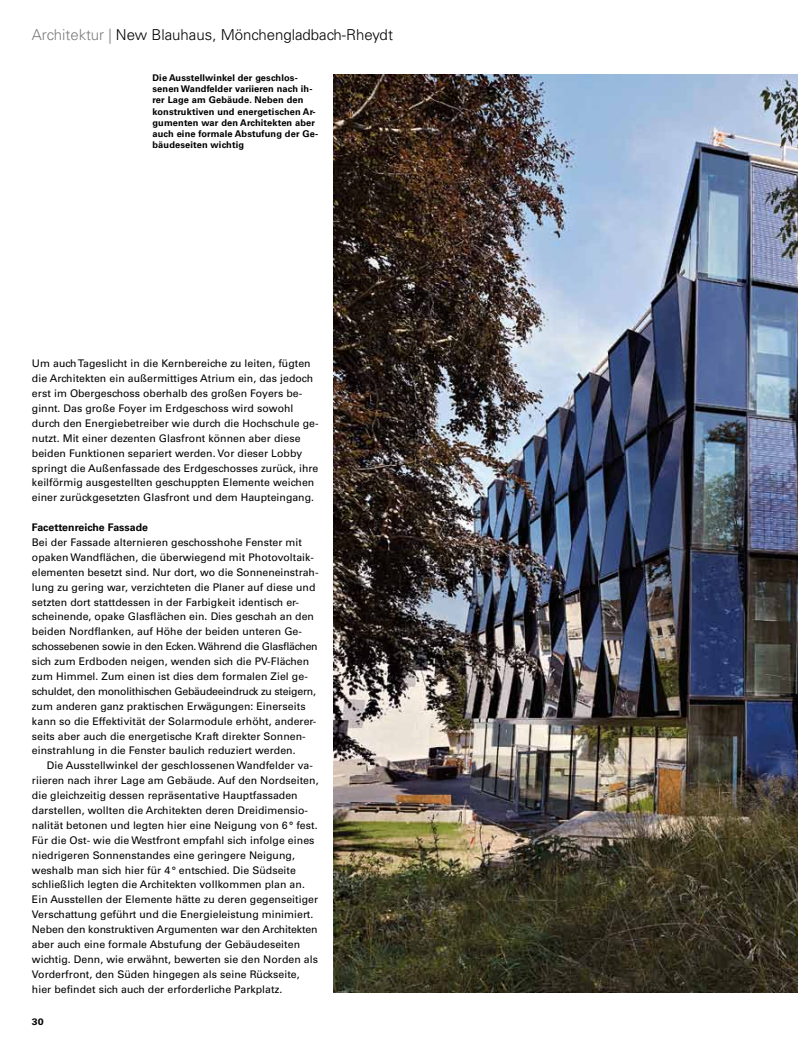
<style>
.page{position:relative;width:798px;height:1053px;background:#fff}
.page>*{position:absolute;margin:0;border:0;box-sizing:border-box;transform-origin:0 0}
.t1{font:300 15px "Univers LT Std";color:#000}
.t2{font:10.5px/14.9px "Univers LT Std";letter-spacing:.005em;color:#000}
.t3{font:700 10.5px "Univers LT Std";letter-spacing:.005em;color:#000}
.t4{font:700 9.38px "Univers LT Std";color:#000;scale:1.13 1}
.t5{font:700 9.25px/11.1px "Univers LT Std";letter-spacing:.015em;color:#000}
.s1{color:#7a7b7a}
</style>
<div class="page">
<img style="left:333px;top:74px;width:464px;height:918px">
<h1 class="t1" style="left:32px;top:26px;width:362px"><span class="s1">Architektur |</span> New Blauhaus, Mönchengladbach-Rheydt</h1>
<p class="t5" style="left:152px;top:72px;width:167px">Die Ausstellwinkel der geschlos&shy;senen Wandfelder variieren nach ih&shy;rer Lage am Gebäude. Neben den konstruktiven und energetischen Ar&shy;gumenten war den Architekten aber auch eine formale Abstufung der Ge&shy;bäudeseiten wichtig</p>
<p class="t2" style="left:32px;top:356px;width:288px">Um auch Tageslicht in die Kernbereiche zu leiten, fügten die Architekten ein außermittiges Atrium ein, das jedoch erst im Obergeschoss oberhalb des großen Foyers be&shy;ginnt. Das große Foyer im Erdgeschoss wird sowohl durch den Energiebetreiber wie durch die Hochschule ge&shy;nutzt. Mit einer dezenten Glasfront können aber diese beiden Funktionen separiert werden. Vor dieser Lobby springt die Außenfassade des Erdgeschosses zurück, ihre keilförmig ausgestellten geschuppten Elemente weichen einer zurückgesetzten Glasfront und dem Haupteingang.</p>
<p class="t3" style="left:32px;top:521px;width:118px">Facettenreiche Fassade</p>
<p class="t2" style="left:32px;top:535px;width:288px">Bei der Fassade alternieren geschosshohe Fenster mit opaken Wandflächen, die überwiegend mit Photovoltaik&shy;elementen besetzt sind. Nur dort, wo die Sonneneinstrah&shy;lung zu gering war, verzichteten die Planer auf diese und setzten dort stattdessen in der Farbigkeit identisch er&shy;scheinende, opake Glasflächen ein. Dies geschah an den beiden Nordflanken, auf Höhe der beiden unteren Ge&shy;schossebenen sowie in den Ecken. Während die Glasflächen sich zum Erdboden neigen, wenden sich die PV-Flächen zum Himmel. Zum einen ist dies dem formalen Ziel ge&shy;schuldet, den monolithischen Gebäudeeindruck zu steigern, zum anderen ganz praktischen Erwägungen: Einerseits kann so die Effektivität der Solarmodule erhöht, anderer&shy;seits aber auch die energetische Kraft direkter Sonnen&shy;einstrahlung in die Fenster baulich reduziert werden.</p>
<p class="t2" style="left:32px;top:758px;width:288px;text-indent:15px">Die Ausstellwinkel der geschlossenen Wandfelder va&shy;riieren nach ihrer Lage am Gebäude. Auf den Nordseiten, die gleichzeitig dessen repräsentative Hauptfassaden darstellen, wollten die Architekten deren Dreidimensio&shy;nalität betonen und legten hier eine Neigung von 6° fest.<br>Für die Ost- wie die Westfront empfahl sich infolge eines niedrigeren Sonnenstandes eine geringere Neigung, weshalb man sich hier für 4° entschied. Die Südseite schließlich legten die Architekten vollkommen plan an.<br>Ein Ausstellen der Elemente hätte zu deren gegenseitiger Verschattung geführt und die Energieleistung minimiert.<br>Neben den konstruktiven Argumenten war den Architekten aber auch eine formale Abstufung der Gebäudeseiten wichtig. Denn, wie erwähnt, bewerten sie den Norden als Vorderfront, den Süden hingegen als seine Rückseite, hier befindet sich auch der erforderliche Parkplatz.</p>
<p class="t4" style="left:32px;top:1016px;width:12px">30</p>
</div>
